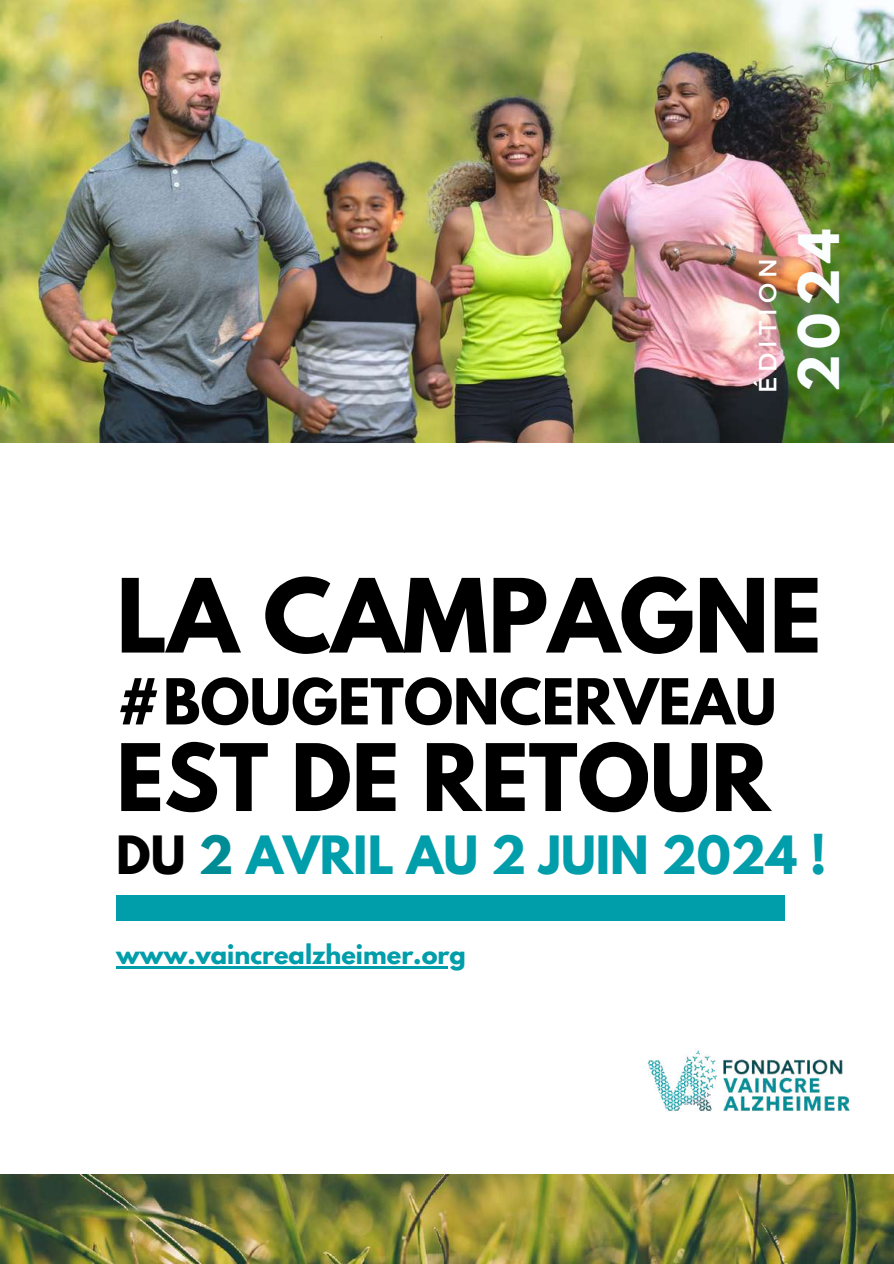
<style>
.page{position:relative;width:894px;height:1264px;background:#fff}
.page>*{position:absolute;margin:0;border:0;box-sizing:border-box;transform-origin:0 0}
.t1{font:700 90.45px "League Spartan";color:#000}
.t2{font:700 82.2px "League Spartan";color:#000}
.t3{font:700 56.1px "League Spartan";color:#000}
.t4{font:700 49.65px "League Spartan";color:#fafeff}
.t5{font:700 46.8px "League Spartan";color:#009daa}
.t6{font:24.75px "Montserrat";letter-spacing:.2em;color:#fff}
.t7{font:700 24px "League Spartan";color:#009daa}
.s1{color:#000}
.s2{color:#008c95}
</style>
<div class="page">
<div style="left:116px;top:895px;width:668px;height:26px;background:#009daa"></div>
<img style="left:647px;top:1050px;width:203px;height:62px">
<img style="left:0;top:0;width:893px;height:443px">
<img style="left:0;top:1174px;width:893px;height:89px">
<hr style="left:116px;top:966px;width:350px;height:2px;background:#009daa">
<p class="t6" style="left:751px;top:393px;width:136px;rotate:-90deg">ÉDITION</p>
<h3 class="t4" style="left:794px;top:392px;width:166px;rotate:-90deg">2024</h3>
<h1 class="t1" style="left:116px;top:571px;width:706px">LA CAMPAGNE</h1>
<h3 class="t3" style="left:116px;top:674px;width:661px">#BOUGETONCERVEAU</h3>
<h2 class="t2" style="left:116px;top:737px;width:655px">EST DE RETOUR</h2>
<h3 class="t5" style="left:116px;top:831px;width:711px"><span class="s1">DU</span> <span class="s2">2</span> AVRIL AU 2 JUIN 2024 !</h3>
<p class="t7" style="left:116px;top:942px;width:351px">www.vaincrealzheimer.org</p>
</div>
